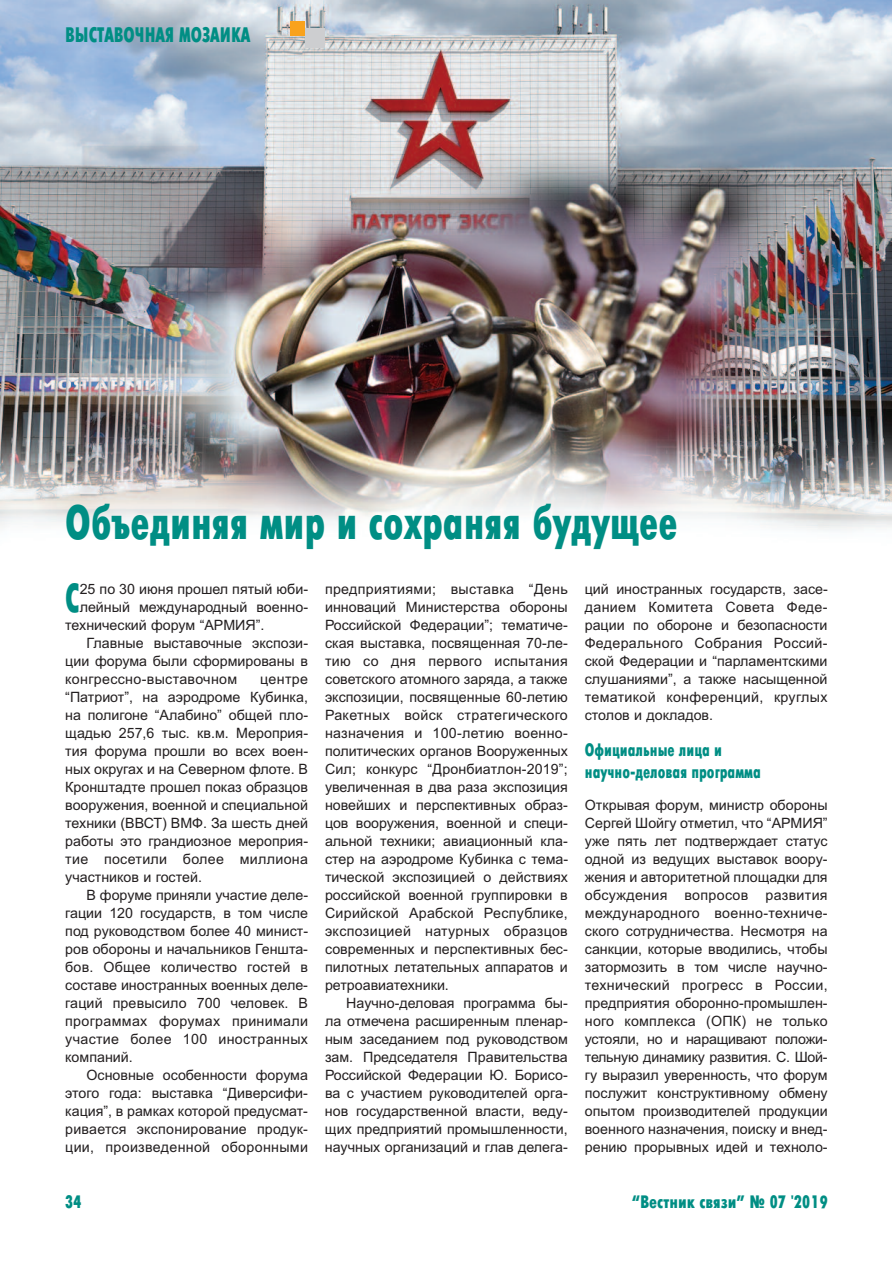
<style>
.page{position:relative;width:893px;height:1263px;background:#fff}
.page>*{position:absolute;margin:0;border:0;box-sizing:border-box;transform-origin:0 0}
.t1{font:48px "Futura Futuris X Cond C";color:#008e84;scale:.9 1}
.t2{font:40.35px "Futura Futuris X Cond C";color:#008e84;scale:.8 1}
.t3{font:21px "Futura Futuris X Cond C";color:#008e84;scale:.9 1}
.t4{font:18px/21.6px "Futura Futuris X Cond C";color:#008e84;scale:.9 1}
.t5{font:18px "Futura Futuris X Cond C";color:#008e84}
.t6{font:14.25px/18px "Arial";color:#231f20;text-align:justify}
.t7{font:14.25px "Arial";letter-spacing:.02em;color:#231f20}
</style>
<div class="page">
<img style="left:0;top:0;width:891px;height:531px">
<div style="left:291px;top:21px;width:14px;height:14px;background:#f9a21c"></div>
<div style="left:305px;top:28px;width:20px;height:20px;background:#cdced0"></div>
<h3 class="t3" style="left:65px;top:22px;width:207px">ВЫСТАВОЧНАЯ МОЗАИКА</h3>
<h1 class="t1" style="left:65px;top:495px;width:682px">Объединяя мир и сохраняя будущее</h1>
<h2 class="t2" style="left:65px;top:574px;width:20px">С</h2>
<p class="t6" style="left:80px;top:580px;width:230px">25 по 30 июня прошел пятый юби-</p>
<p class="t6" style="left:80px;top:598px;width:230px">лейный международный военно-</p>
<p class="t6" style="left:65px;top:616px;width:201px">технический форум “АРМИЯ”.</p>
<p class="t6" style="left:87px;top:634px;width:223px">Главные выставочные экспози-</p>
<p class="t6" style="left:65px;top:652px;width:244px">ции форума были сформированы в</p>
<p class="t7" style="left:65px;top:671px;width:173px">конгрессно-выставочном</p>
<p class="t6" style="left:65px;top:670px;width:244px;text-indent:195px">центре “Патриот”, на аэродроме Кубинка, на полигоне “Алабино” общей пло&shy;щадью 257,6 тыс. кв.м. Мероприя&shy;тия форума прошли во всех воен&shy;ных округах и на Северном флоте. В Кронштадте прошел показ образцов вооружения, военной и специальной техники (ВВСТ) ВМФ. За шесть дней работы это грандиозное мероприя&shy;тие посетили более миллиона участников и гостей.</p>
<p class="t6" style="left:65px;top:886px;width:244px;text-indent:21px">В форуме приняли участие деле&shy;гации 120 государств, в том числе под руководством более 40 минист&shy;ров обороны и начальников Геншта&shy;бов. Общее количество гостей в составе иностранных военных деле&shy;гаций превысило 700 человек. В программах форумах принимали участие более 100 иностранных компаний.</p>
<p class="t6" style="left:65px;top:1066px;width:244px;text-indent:21px">Основные особенности форума этого года: выставка “Диверсифи&shy;кация”, в рамках которой предусмат&shy;ривается экспонирование продук&shy;ции, произведенной оборонными</p>
<p class="t6" style="left:325px;top:580px;width:245px">предприятиями; выставка “День инноваций Министерства обороны Российской Федерации”; тематиче&shy;ская выставка, посвященная 70-ле&shy;тию со дня первого испытания советского атомного заряда, а также экспозиции, посвященные 60-летию Ракетных войск стратегического назначения и 100-летию военно&shy;политических органов Вооруженных Сил; конкурс “Дронбиатлон-2019”; увеличенная в два раза экспозиция новейших и перспективных образ&shy;цов вооружения, военной и специ&shy;альной техники; авиационный кла&shy;стер на аэродроме Кубинка с тема&shy;тической экспозицией о действиях российской военной группировки в Сирийской Арабской Республике, экспозицией натурных образцов современных и перспективных бес&shy;пилотных летательных аппаратов и ретроавиатехники.</p>
<p class="t6" style="left:325px;top:994px;width:244px;text-indent:21px">Научно-деловая программа бы&shy;ла отмечена расширенным пленар&shy;ным заседанием под руководством зам. Председателя Правительства Российской Федерации Ю. Борисо&shy;ва с участием руководителей орга&shy;нов государственной власти, веду&shy;щих предприятий промышленности, научных организаций и глав делега-</p>
<p class="t6" style="left:585px;top:580px;width:245px">ций иностранных государств, засе&shy;данием Комитета Совета Феде&shy;рации по обороне и безопасности Федерального Собрания Россий&shy;ской Федерации и “парламентскими слушаниями”, а также насыщенной тематикой конференций, круглых столов и докладов.</p>
<p class="t4" style="left:585px;top:739px;width:197px">Официальные лица и научно-деловая программа</p>
<p class="t6" style="left:585px;top:796px;width:244px">Открывая форум, министр обороны Сергей Шойгу отметил, что “АРМИЯ” уже пять лет подтверждает статус одной из ведущих выставок воору&shy;жения и авторитетной площадки для обсуждения вопросов развития международного военно-техниче&shy;ского сотрудничества. Несмотря на санкции, которые вводились, чтобы затормозить в том числе научно&shy;технический прогресс в России, предприятия оборонно-промышлен&shy;ного комплекса (ОПК) не только устояли, но и наращивают положи&shy;тельную динамику развития. С. Шой&shy;гу выразил уверенность, что форум послужит конструктивному обмену опытом производителей продукции военного назначения, поиску и внед&shy;рению прорывных идей и техноло-</p>
<p class="t5" style="left:65px;top:1191px;width:18px">34</p>
<p class="t5" style="left:632px;top:1191px;width:197px">“Вестник связи” № 07 '2019</p>
</div>
